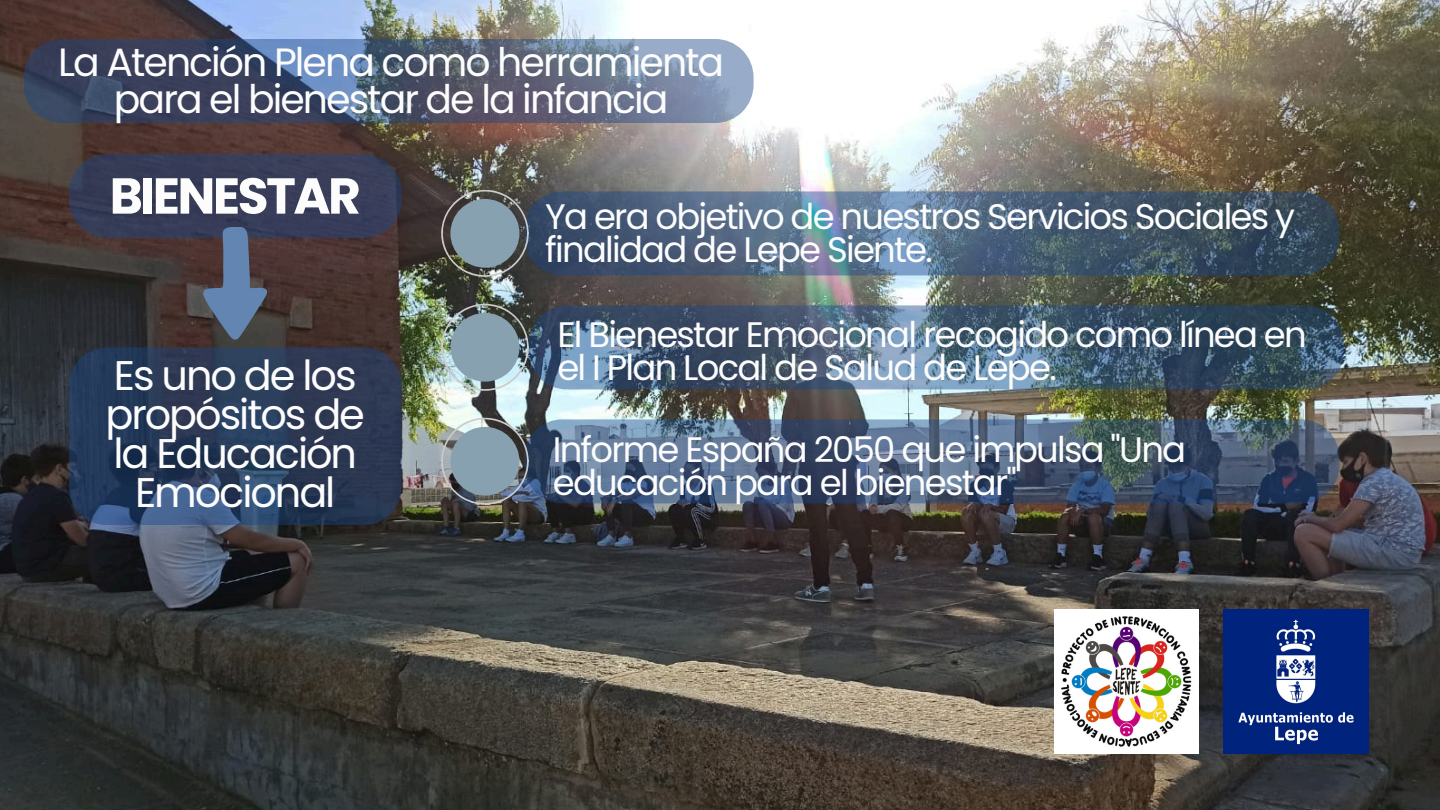
<style>
.page{position:relative;width:1440px;height:810px;background:#fff}
.page>*{position:absolute;margin:0;border:0;box-sizing:border-box;transform-origin:0 0}
.t1{font:700 50.4px "Poppins";letter-spacing:-.05em;color:#fcfcfc}
.t2{font:41.4px/39px "Poppins";letter-spacing:-.05em;color:#fcfcfc;text-align:center}
.t3{font:39.4px/37.1px "Poppins";letter-spacing:-.05em;color:#fcfcfc;text-align:center}
.t4{font:35.4px/33px "Poppins";letter-spacing:-.05em;color:#fcfcfc}
</style>
<div class="page">
<img style="left:0;top:0;width:1440px;height:810px">
<img style="left:1055px;top:610px;width:144px;height:144px">
<img style="left:1224px;top:610px;width:145px;height:144px">
<svg style="left:24px;top:39px;width:730px;height:84px"></svg>
<svg style="left:529px;top:191px;width:810px;height:84px"></svg>
<svg style="left:529px;top:305px;width:815px;height:84px"></svg>
<svg style="left:529px;top:419px;width:810px;height:84px"></svg>
<svg style="left:69px;top:154px;width:333px;height:187px"></svg>
<svg style="left:441px;top:190px;width:88px;height:87px"></svg>
<img style="left:441px;top:304px;width:88px;height:87px">
<img style="left:441px;top:418px;width:88px;height:87px">
<svg style="left:69px;top:347px;width:332px;height:178px;fill:#2b3955"></svg>
<h2 class="t3" style="left:58px;top:43px;width:668px">La Atención Plena como herramienta para el bienestar de la infancia</h2>
<p class="t1" style="left:110px;top:161px;width:253px">BIENESTAR</p>
<p class="t2" style="left:106px;top:356px;width:261px">Es uno de los propósitos de la Educación<br>Emocional</p>
<p class="t4" style="left:545px;top:200px;width:751px">Ya era objetivo de nuestros Servicios Sociales y finalidad de Lepe Siente.</p>
<p class="t4" style="left:557px;top:319px;width:751px">El Bienestar Emocional recogido como línea en el I Plan Local de Salud de Lepe.</p>
<p class="t4" style="left:553px;top:433px;width:635px">Informe España 2050 que impulsa "Una educación para el bienestar"</p>
</div>
